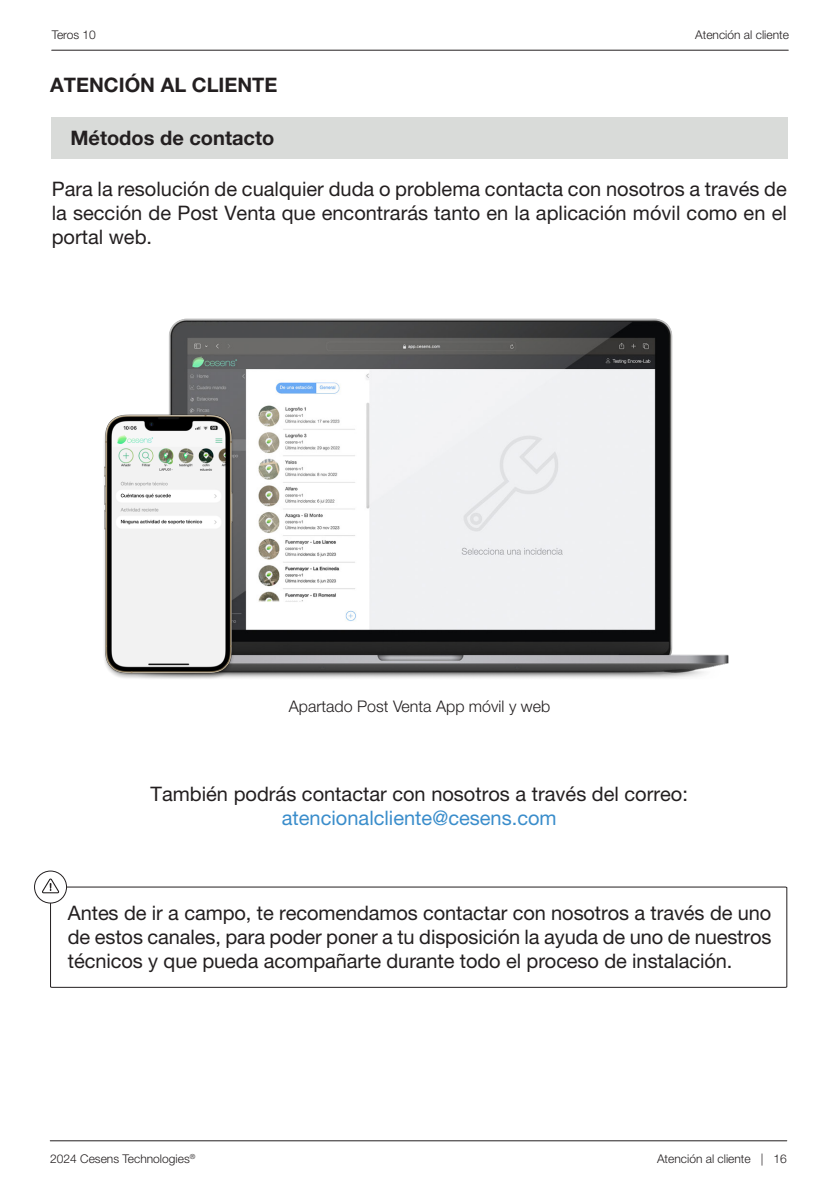
<style>
.page{position:relative;width:840px;height:1191px;background:#fff}
.page>*{position:absolute;margin:0;border:0;box-sizing:border-box;transform-origin:0 0}
.t1{font:20px/24px "Helvetica Neue LT Pro";color:#231f20;text-align:justify}
.t2{font:700 20px "Helvetica Neue LT Pro";color:#231f20}
.t3{font:20px "Helvetica Neue LT Pro";color:#3a8dcb}
.t4{font:300 16px "Helvetica Neue LT Pro";color:#231f20}
.t5{font:300 12px "Helvetica Neue LT Pro";color:#231f20}
.t6{font:300 7px "Helvetica Neue LT Pro";color:#231f20}
</style>
<div class="page">
<svg style="left:50px;top:886px;width:737px;height:102px"></svg>
<svg style="left:34px;top:870px;width:33px;height:34px"></svg>
<div style="left:52px;top:117px;width:735px;height:41px;background:#d9dbd9"></div>
<img style="left:169px;top:318px;width:560px;height:360px">
<img style="left:104px;top:368px;width:152px;height:311px">
<hr style="left:52px;top:50px;width:735px;height:1px;background:#231f20">
<hr style="left:50px;top:1140px;width:736px;height:1px;background:#231f20">
<p class="t5" style="left:52px;top:28px;width:46px">Teros 10</p>
<p class="t5" style="left:694px;top:28px;width:95px">Atención al cliente</p>
<p class="t2" style="left:50px;top:72px;width:229px">ATENCIÓN AL CLIENTE</p>
<p class="t2" style="left:70px;top:125px;width:205px">Métodos de contacto</p>
<p class="t1" style="left:52px;top:177px;width:736px">Para la resolución de cualquier duda o problema contacta con nosotros a través de la sección de Post Venta que encontrarás tanto en la aplicación móvil como en el portal web.</p>
<p class="t4" style="left:289px;top:696px;width:263px">Apartado Post Venta App móvil y web</p>
<p class="t1" style="left:150px;top:782px;width:538px">También podrás contactar con nosotros a través del correo:</p>
<p class="t3" style="left:282px;top:806px;width:276px">atencionalcliente@cesens.com</p>
<p class="t1" style="left:68px;top:900px;width:704px">Antes de ir a campo, te recomendamos contactar con nosotros a través de uno de estos canales, para poder poner a tu disposición la ayuda de uno de nuestros técnicos y que pueda acompañarte durante todo el proceso de instalación.</p>
<p class="t5" style="left:50px;top:1151px;width:141px">2024 Cesens Technologies</p>
<p class="t5" style="left:656px;top:1151px;width:131px">Atención al cliente | 16</p>
<p class="t6" style="left:190px;top:1152px;width:7px">®</p>
</div>
